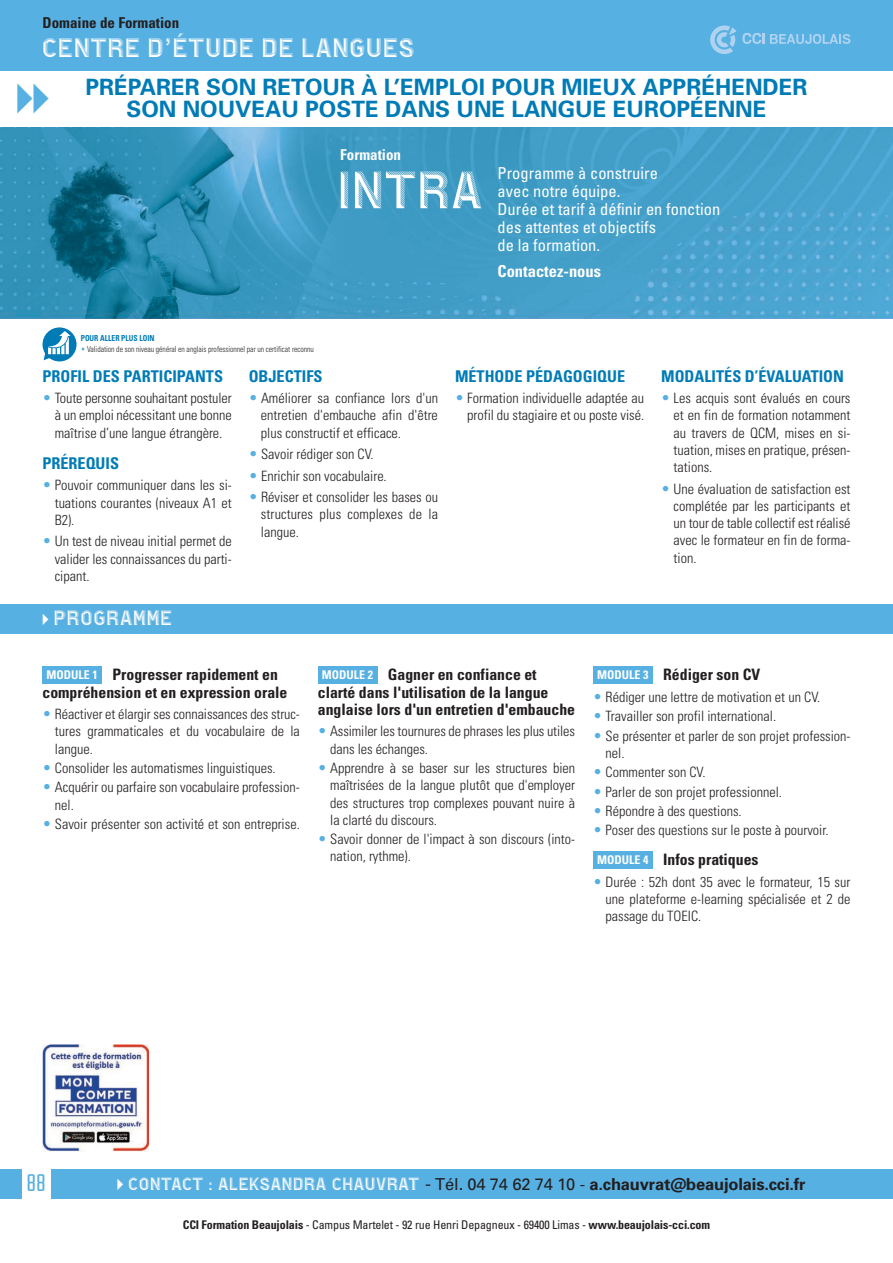
<style>
.page{position:relative;width:893px;height:1263px;background:#fff}
.page>*{position:absolute;margin:0;border:0;box-sizing:border-box;transform-origin:0 0}
.t1{font:52.5px "Hotel De Paris";letter-spacing:.05em;color:#fff}
.t2{font:27px "Hotel De Paris";letter-spacing:.05em;color:#fff}
.t3{font:300 27px "Teko";color:#57b0e2}
.t4{font:700 22.5px/22.5px "Univers";color:#007bb6;text-align:center}
.t5{font:21px "Hotel De Paris";letter-spacing:.05em;color:#fff}
.t6{font:condensed 16.5px/18px "Univers";color:#fff}
.t7{font:700 16.5px "Univers";letter-spacing:-.01em;color:#231f20}
.t8{font:700 condensed 16.5px "Univers";color:#fff}
.t9{font:700 condensed 16.2px "Univers";color:#007bb6}
.t10{font:700 condensed 15.75px/17.2px "Univers";color:#231f20}
.t11{font:700 condensed 15px "Univers";color:#231f20}
.t12{font:700 condensed 15px "Univers";color:#fff}
.t13{font:300 condensed 14.25px/17.2px "Univers";color:#231f20;text-align:justify}
.t14{font:condensed 12px "Univers";letter-spacing:-.01em;color:#231f20}
.t15{font:700 condensed 12px "Univers";color:#fff}
.t16{font:300 condensed 8.25px "Univers";color:#231f20;scale:.92 1}
.t17{font:700 condensed 8.25px "Univers";color:#007bb6;scale:.92 1}
.s1{color:#57b0e2}
.s2{font-size:15px;color:#57b0e2}
.s3{color:#fff}
.s4{font-family:"Hotel De Paris";font-weight:400;font-size:18px;color:#fff}
.s5{font-weight:400;font-size:18px}
.s6{font-weight:400}
.s7{font-weight:700}
</style>
<div class="page">
<div style="left:0;top:0;width:893px;height:70px;background:#57b0e2"></div>
<div style="left:51px;top:1169px;width:842px;height:30px;background:#57b0e2"></div>
<div style="left:0;top:1169px;width:21px;height:30px;background:#57b0e2"></div>
<svg style="left:742px;top:33px;width:108px;height:11px"></svg>
<svg style="left:710px;top:26px;width:26px;height:28px"></svg>
<div style="left:43px;top:666px;width:59px;height:17px;background:#57b0e2"></div>
<div style="left:318px;top:666px;width:59px;height:17px;background:#57b0e2"></div>
<div style="left:593px;top:851px;width:60px;height:17px;background:#57b0e2"></div>
<div style="left:593px;top:666px;width:60px;height:17px;background:#57b0e2"></div>
<img style="left:43px;top:1045px;width:106px;height:106px">
<div style="left:0;top:604px;width:893px;height:30px;background:#57b0e2"></div>
<svg style="left:43px;top:327px;width:34px;height:34px"></svg>
<img style="left:0;top:128px;width:893px;height:191px">
<p class="t11" style="left:43px;top:13px;width:138px">Domaine de Formation</p>
<h2 class="t2" style="left:43px;top:33px;width:374px">CENTRE D’ÉTUDE DE LANGUES</h2>
<h3 class="t4" style="left:85px;top:76px;width:724px">PRÉPARER SON RETOUR À L’EMPLOI POUR MIEUX APPRÉHENDER<br>SON NOUVEAU POSTE DANS UNE LANGUE EUROPÉENNE</h3>
<p class="t17" style="left:81px;top:333px;width:82px">POUR ALLER PLUS LOIN</p>
<p class="t16" style="left:81px;top:344px;width:255px"><span class="s1">•</span> Validation de son niveau général en anglais professionnel par un certificat reconnu</p>
<p class="t12" style="left:340px;top:145px;width:62px">Formation</p>
<h1 class="t1" style="left:339px;top:159px;width:146px">INTRA</h1>
<p class="t6" style="left:497px;top:164px;width:224px">Programme à construire<br>avec notre équipe.<br>Durée et tarif à définir en fonction des attentes et objectifs<br>de la formation.</p>
<p class="t8" style="left:497px;top:261px;width:105px">Contactez-nous</p>
<p class="t9" style="left:43px;top:366px;width:182px">PROFIL DES PARTICIPANTS</p>
<p class="t13" style="left:55px;top:389px;width:179px;text-indent:-12px"><span class="s2">•</span> Toute personne souhaitant postuler à un emploi nécessitant une bonne maîtrise d’une langue étrangère.</p>
<p class="t9" style="left:43px;top:453px;width:78px">PRÉREQUIS</p>
<p class="t13" style="left:55px;top:477px;width:179px;text-indent:-12px"><span class="s2">•</span> Pouvoir communiquer dans les si&shy;tuations courantes (niveaux A1 et B2).</p>
<p class="t13" style="left:55px;top:533px;width:179px;text-indent:-12px"><span class="s2">•</span> Un test de niveau initial permet de valider les connaissances du parti&shy;cipant.</p>
<h3 class="t5" style="left:36px;top:606px;width:137px">✔PROGRAMME</h3>
<p class="t9" style="left:249px;top:366px;width:75px">OBJECTIFS</p>
<p class="t13" style="left:261px;top:389px;width:179px;text-indent:-12px"><span class="s2">•</span> Améliorer sa confiance lors d'un entretien d'embauche afin d'être plus constructif et efficace.</p>
<p class="t13" style="left:249px;top:445px;width:126px"><span class="s2">•</span> Savoir rédiger son CV.</p>
<p class="t13" style="left:249px;top:467px;width:140px"><span class="s2">•</span> Enrichir son vocabulaire.</p>
<p class="t13" style="left:261px;top:488px;width:179px;text-indent:-12px"><span class="s2">•</span> Réviser et consolider les bases ou structures plus complexes de la langue.</p>
<p class="t9" style="left:455px;top:366px;width:172px">MÉTHODE PÉDAGOGIQUE</p>
<p class="t13" style="left:455px;top:389px;width:191px;text-align:right"><span class="s2">•</span> Formation individuelle adaptée au profil du stagiaire et ou poste visé.</p>
<p class="t9" style="left:661px;top:366px;width:184px">MODALITÉS D’ÉVALUATION</p>
<p class="t13" style="left:674px;top:389px;width:178px;text-indent:-12px"><span class="s2">•</span> Les acquis sont évalués en cours et en fin de formation notamment au travers de QCM, mises en si&shy;tuation, mises en pratique, présen&shy;tations.</p>
<p class="t13" style="left:674px;top:480px;width:178px;text-indent:-12px"><span class="s2">•</span> Une évaluation de satisfaction est complétée par les participants et un tour de table collectif est réalisé avec le formateur en fin de forma&shy;tion.</p>
<p class="t15" style="left:47px;top:667px;width:53px">MODULE 1</p>
<p class="t10" style="left:318px;top:666px;width:259px;text-indent:70px">Gagner en confiance et clarté dans l'utilisation de la langue anglaise lors d'un entretien d'embauche</p>
<p class="t13" style="left:330px;top:723px;width:247px;text-indent:-12px"><span class="s2">•</span> Assimiler les tournures de phrases les plus utiles dans les échanges.</p>
<p class="t13" style="left:330px;top:759px;width:246px;text-indent:-12px"><span class="s2">•</span> Apprendre à se baser sur les structures bien maîtrisées de la langue plutôt que d'employer des structures trop complexes pouvant nuire à la clarté du discours.</p>
<p class="t13" style="left:330px;top:830px;width:246px;text-indent:-12px"><span class="s2">•</span> Savoir donner de l'impact à son discours (into&shy;nation, rythme).</p>
<p class="t15" style="left:322px;top:667px;width:53px">MODULE 2</p>
<p class="t10" style="left:663px;top:666px;width:99px">Rédiger son CV</p>
<p class="t13" style="left:593px;top:688px;width:228px"><span class="s2">•</span> Rédiger une lettre de motivation et un CV.</p>
<p class="t13" style="left:593px;top:708px;width:185px"><span class="s2">•</span> Travailler son profil international.</p>
<p class="t13" style="left:606px;top:727px;width:246px;text-indent:-12px"><span class="s2">•</span> Se présenter et parler de son projet profession&shy;nel.</p>
<p class="t13" style="left:593px;top:764px;width:114px"><span class="s2">•</span> Commenter son CV.</p>
<p class="t13" style="left:593px;top:783px;width:190px"><span class="s2">•</span> Parler de son projet professionnel.</p>
<p class="t13" style="left:593px;top:802px;width:150px"><span class="s2">•</span> Répondre à des questions.</p>
<p class="t13" style="left:593px;top:822px;width:237px"><span class="s2">•</span> Poser des questions sur le poste à pourvoir.</p>
<p class="t10" style="left:663px;top:851px;width:97px">Infos pratiques</p>
<p class="t13" style="left:606px;top:873px;width:246px;text-indent:-12px"><span class="s2">•</span> Durée : 52h dont 35 avec le formateur, 15 sur une plateforme e-learning spécialisée et 2 de passage du TOEIC.</p>
<p class="t10" style="left:43px;top:666px;width:246px;text-indent:70px">Progresser rapidement en compréhension et en expression orale</p>
<p class="t13" style="left:55px;top:705px;width:247px;text-indent:-12px"><span class="s2">•</span> Réactiver et élargir ses connaissances des struc&shy;tures grammaticales et du vocabulaire de la langue.</p>
<p class="t13" style="left:43px;top:759px;width:235px"><span class="s2">•</span> Consolider les automatismes linguistiques.</p>
<p class="t13" style="left:55px;top:779px;width:246px;text-indent:-12px"><span class="s2">•</span> Acquérir ou parfaire son vocabulaire profession&shy;nel.</p>
<p class="t13" style="left:43px;top:815px;width:259px"><span class="s2">•</span> Savoir présenter son activité et son entreprise.</p>
<p class="t15" style="left:597px;top:667px;width:53px">MODULE 3</p>
<p class="t15" style="left:597px;top:852px;width:53px">MODULE 4</p>
<h2 class="t3" style="left:26px;top:1166px;width:21px">88</h2>
<p class="t7" style="left:111px;top:1174px;width:696px"><span class="s3">✔</span><span class="s4">CONTACT : ALEKSANDRA CHAUVRAT</span> <span class="s5">-</span> <span class="s6">Tél. 04 74 62 74 10 -</span> a.chauvrat@beaujolais.cci.fr</p>
<p class="t14" style="left:183px;top:1217px;width:529px"><span class="s7">CCI Formation Beaujolais</span> - Campus Martelet - 92 rue Henri Depagneux - 69400 Limas - <span class="s7">www.beaujolais-cci.com</span></p>
</div>
